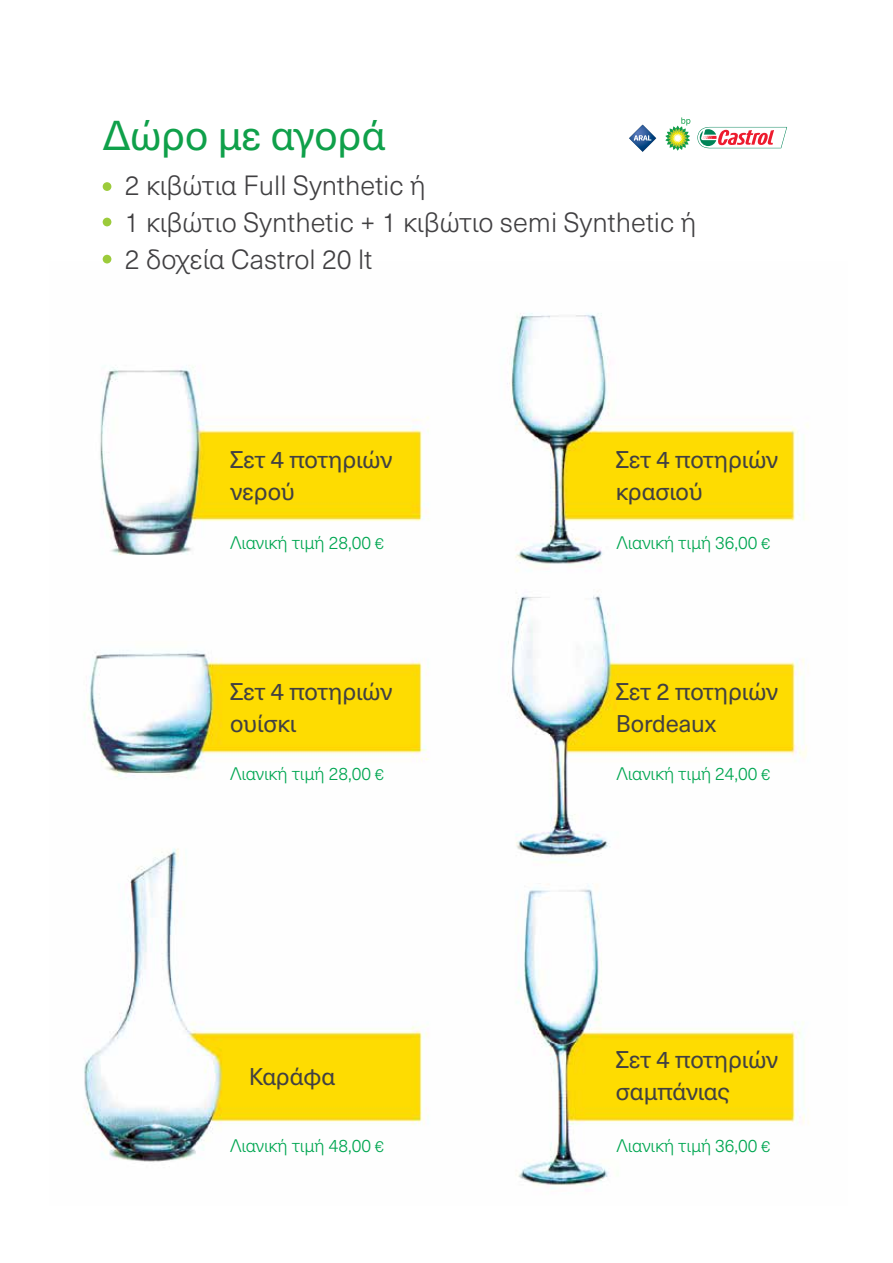
<style>
.page{position:relative;width:893px;height:1263px;background:#fff}
.page>*{position:absolute;margin:0;border:0;box-sizing:border-box;transform-origin:0 0}
.t1{font:40.95px "Neue Haas Unica W1 G";letter-spacing:-.005em;color:#0fa04a}
.t2{font:300 27.3px/37px "Neue Haas Unica W1 G";color:#414042}
.t3{font:23.85px/31.7px "Neue Haas Unica W1 G";letter-spacing:-.015em;color:#414042}
.t4{font:300 17.85px "Neue Haas Unica W1 G";letter-spacing:-.005em;color:#00a651}
.s1{font-size:15.9px}
</style>
<div class="page">
<img style="left:84px;top:261px;width:725px;height:928px">
<div style="left:103px;top:182px;width:8px;height:9px;background:#9ccb3b;border-radius:50%"></div>
<div style="left:103px;top:218px;width:8px;height:8px;background:#9ccb3b;border-radius:50%"></div>
<div style="left:103px;top:255px;width:8px;height:8px;background:#9ccb3b;border-radius:50%"></div>
<svg style="left:697px;top:127px;width:90px;height:21px"></svg>
<svg style="left:665px;top:117px;width:25px;height:34px"></svg>
<svg style="left:629px;top:124px;width:27px;height:28px"></svg>
<h1 class="t1" style="left:103px;top:105px;width:285px">∆ώρο µε αγορά</h1>
<h2 class="t2" style="left:125px;top:165px;width:573px">2 κιβώτια Full Synthetic ή<br>1 κιβώτιo Synthetic + 1 κιβώτιο semi Synthetic ή<br>2 δοχεία Castrol 20 lt</h2>
<h3 class="t3" style="left:230px;top:442px;width:163px">Σετ 4 ποτηριών νερού</h3>
<p class="t4" style="left:230px;top:530px;width:155px">Λιανική τιµή 28,00 <span class="s1">€</span></p>
<h3 class="t3" style="left:616px;top:442px;width:163px">Σετ 4 ποτηριών κρασιού</h3>
<p class="t4" style="left:617px;top:530px;width:155px">Λιανική τιµή 36,00 <span class="s1">€</span></p>
<h3 class="t3" style="left:230px;top:674px;width:163px">Σετ 4 ποτηριών ουίσκι</h3>
<h3 class="t3" style="left:616px;top:674px;width:163px">Σετ 2 ποτηριών<br>Bordeaux</h3>
<p class="t4" style="left:230px;top:761px;width:155px">Λιανική τιµή 28,00 <span class="s1">€</span></p>
<p class="t4" style="left:617px;top:761px;width:155px">Λιανική τιµή 24,00 <span class="s1">€</span></p>
<h3 class="t3" style="left:249px;top:1060px;width:88px">Καράφα</h3>
<h3 class="t3" style="left:616px;top:1042px;width:163px">Σετ 4 ποτηριών σαµπάνιας</h3>
<p class="t4" style="left:230px;top:1132px;width:155px">Λιανική τιµή 48,00 <span class="s1">€</span></p>
<p class="t4" style="left:617px;top:1132px;width:155px">Λιανική τιµή 36,00 <span class="s1">€</span></p>
</div>
